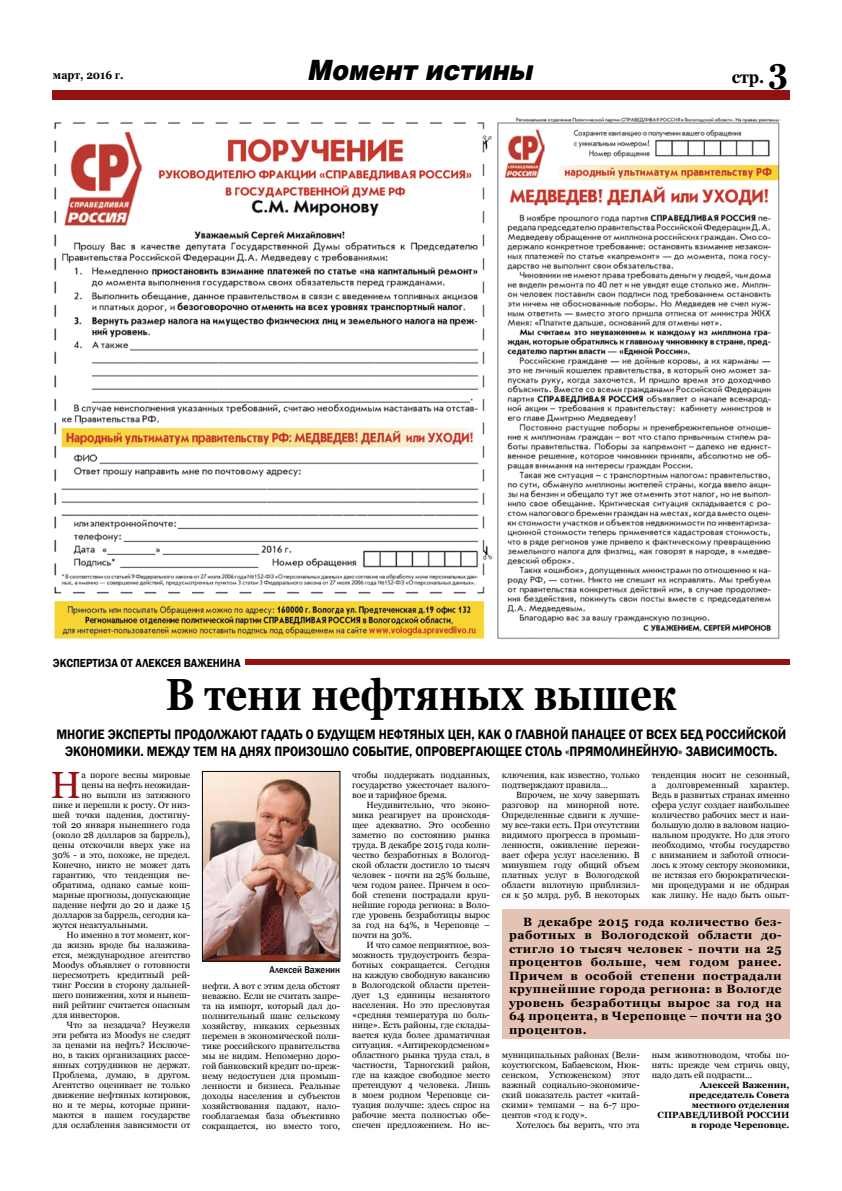
<style>
.page{position:relative;width:842px;height:1191px;background:#fff}
.page>*{position:absolute;margin:0;border:0;box-sizing:border-box;transform-origin:0 0}
.t1{font:700 45px "Georgia";color:#000;scale:.85 1}
.t2{font:37.9px "Georgia";color:#931110}
.t3{font:italic 900 28px "Helios";color:#000;scale:.9 1}
.t4{font:700 17.5px "Georgia";color:#000;scale:.9 1}
.t5{font:600 14px/17px "Franklin Gothic";color:#000;text-align:center;scale:.9 1}
.t6{font:700 12px/13.5px "Georgia";letter-spacing:.04em;color:#000;text-align:justify}
.t7{font:600 12px "Franklin Gothic";color:#000;scale:.9 1}
.t8{font:700 11.7px "Georgia";color:#000;scale:.9 1}
.t9{font:500 10px "Franklin Gothic";color:#000;scale:.9 1}
.t10{font:9px/10px "Georgia";color:#000;text-align:justify}
.t11{font:700 9px/10px "Georgia";color:#000;text-align:right}
.s1{font-size:35px}
</style>
<div class="page">
<div style="left:52px;top:90px;width:737px;height:9px;background:#931110"></div>
<div style="left:245px;top:659px;width:544px;height:6px;background:#931110"></div>
<img style="left:54px;top:117px;width:726px;height:522px">
<img style="left:204px;top:773px;width:134px;height:186px">
<div style="left:202px;top:771px;width:138px;height:190px;border:1px solid #000"></div>
<div style="left:502px;top:909px;width:287px;height:130px;background:#e4c2b4"></div>
<p class="t8" style="left:53px;top:67px;width:80px">март, 2016 г.</p>
<h3 class="t3" style="left:308px;top:52px;width:252px">Момент истины</h3>
<h3 class="t4" style="left:732px;top:66px;width:64px">стр. <span class="s1">3</span></h3>
<h3 class="t7" style="left:53px;top:655px;width:210px">Экспертиза от Алексея Важенина</h3>
<h1 class="t1" style="left:166px;top:665px;width:602px">В тени нефтяных вышек</h1>
<h3 class="t5" style="left:56px;top:725px;width:812px">Многие эксперты продолжают гадать о будущем нефтяных цен, как о главной панацее от всех бед российской экономики. Между тем на днях произошло событие, опровергающее столь «прямолинейную» зависимость.</h3>
<h2 class="t2" style="left:51px;top:762px;width:32px">Н</h2>
<p class="t10" style="left:81px;top:770px;width:110px">а пороге весны мировые</p>
<p class="t10" style="left:81px;top:780px;width:110px">цены на нефть неожидан-</p>
<p class="t10" style="left:81px;top:790px;width:110px">но вышли из затяжного</p>
<p class="t10" style="left:52px;top:800px;width:139px">пике и перешли к росту. От низ-</p>
<p class="t10" style="left:52px;top:810px;width:139px">шей точки падения, достигну-</p>
<p class="t10" style="left:52px;top:820px;width:139px">той 20 января нынешнего года</p>
<p class="t10" style="left:52px;top:830px;width:139px">(около 28 долларов за баррель),</p>
<p class="t10" style="left:52px;top:840px;width:139px">цены отскочили вверх уже на</p>
<p class="t10" style="left:52px;top:850px;width:139px">30% - и это, похоже, не предел.</p>
<p class="t10" style="left:52px;top:860px;width:139px">Конечно, никто не может дать</p>
<p class="t10" style="left:52px;top:870px;width:139px">гарантию, что тенденция не-</p>
<p class="t10" style="left:52px;top:880px;width:139px">обратима, однако самые кош-</p>
<p class="t10" style="left:52px;top:890px;width:139px">марные прогнозы, допускающие</p>
<p class="t10" style="left:52px;top:900px;width:139px">падение нефти до 20 и даже 15</p>
<p class="t10" style="left:52px;top:910px;width:139px">долларов за баррель, сегодня ка-</p>
<p class="t10" style="left:52px;top:920px;width:97px">жутся неактуальными.</p>
<p class="t10" style="left:67px;top:930px;width:125px">Но именно в тот момент, ког-</p>
<p class="t10" style="left:52px;top:940px;width:139px">да жизнь вроде бы налажива-</p>
<p class="t10" style="left:52px;top:950px;width:139px">ется, международное агентство</p>
<p class="t10" style="left:52px;top:960px;width:139px">Moodys объявляет о готовности</p>
<p class="t10" style="left:52px;top:970px;width:139px">пересмотреть кредитный рей-</p>
<p class="t10" style="left:52px;top:980px;width:139px">тинг России в сторону дальней-</p>
<p class="t10" style="left:52px;top:990px;width:139px">шего понижения, хотя и нынеш-</p>
<p class="t10" style="left:52px;top:1000px;width:139px">ний рейтинг считается опасным</p>
<p class="t10" style="left:52px;top:1010px;width:69px">для инвесторов.</p>
<p class="t10" style="left:67px;top:1020px;width:125px">Что за незадача? Неужели</p>
<p class="t10" style="left:52px;top:1030px;width:139px">эти ребята из Moodys не следят</p>
<p class="t10" style="left:52px;top:1040px;width:139px">за ценами на нефть? Исключе-</p>
<p class="t10" style="left:52px;top:1050px;width:139px">но, в таких организациях рассе-</p>
<p class="t10" style="left:52px;top:1060px;width:139px">янных сотрудников не держат.</p>
<p class="t10" style="left:52px;top:1070px;width:139px">Проблема, думаю, в другом.</p>
<p class="t10" style="left:52px;top:1080px;width:139px">Агентство оценивает не только</p>
<p class="t10" style="left:52px;top:1090px;width:139px">движение нефтяных котировок,</p>
<p class="t10" style="left:52px;top:1100px;width:139px">но и те меры, которые прини-</p>
<p class="t10" style="left:52px;top:1110px;width:139px">маются в нашем государстве</p>
<p class="t10" style="left:52px;top:1120px;width:139px">для ослабления зависимости от</p>
<p class="t9" style="left:270px;top:963px;width:80px">Алексей Важенин</p>
<p class="t10" style="left:202px;top:981px;width:139px">нефти. А вот с этим дела обстоят неважно. Если не считать запре&shy;та на импорт, который дал до&shy;полнительный шанс сельскому хозяйству, никаких серьезных перемен в экономической поли&shy;тике российского правительства мы не видим. Непомерно доро&shy;гой банковский кредит по-преж&shy;нему недоступен для промыш&shy;ленности и бизнеса. Реальные доходы населения и субъектов хозяйствования падают, нало&shy;гооблагаемая база объективно сокращается, но вместо того,</p>
<p class="t10" style="left:352px;top:770px;width:139px">чтобы поддержать подданных, государство ужесточает налого&shy;вое и тарифное бремя.</p>
<p class="t10" style="left:352px;top:800px;width:139px;text-indent:14px">Неудивительно, что эконо&shy;мика реагирует на происходя&shy;щее адекватно. Это особенно заметно по состоянию рынка труда. В декабре 2015 года коли&shy;чество безработных в Вологод&shy;ской области достигло 10 тысяч человек - почти на 25% больше, чем годом ранее. Причем в осо&shy;бой степени пострадали круп&shy;нейшие города региона: в Воло&shy;где уровень безработицы вырос за год на 64%, в Череповце – почти на 30%.</p>
<p class="t10" style="left:352px;top:940px;width:139px;text-indent:14px">И что самое неприятное, воз&shy;можность трудоустроить безра&shy;ботных сокращается. Сегодня на каждую свободную вакансию в Вологодской области претен&shy;дует 1,3 единицы незанятого населения. Но это пресловутая «средняя температура по боль&shy;нице». Есть районы, где склады&shy;вается куда более драматичная ситуация. «Антирекордсменом» областного рынка труда стал, в частности, Тарногский район, где на каждое свободное место претендуют 4 человека. Лишь в моем родном Череповце си&shy;туация получше: здесь спрос на рабочие места полностью обе&shy;спечен предложением. Но ис-</p>
<p class="t10" style="left:652px;top:770px;width:139px">тенденция носит не сезонный, а долговременный характер.<br>Ведь в развитых странах именно сфера услуг создает наибольшее количество рабочих мест и наи&shy;большую долю в валовом нацио&shy;нальном продукте. Но для этого необходимо, чтобы государство с вниманием и заботой относи&shy;лось к этому сектору экономики, не истязая его бюрократически&shy;ми процедурами и не обдирая как липку. Не надо быть опыт-</p>
<p class="t6" style="left:509px;top:915px;width:274px;text-indent:14px">В декабре 2015 года количество без&shy;работных в Вологодской области до&shy;стигло 10 тысяч человек - почти на 25 процентов больше, чем годом ранее.<br>Причем в особой степени пострадали крупнейшие города региона: в Вологде уровень безработицы вырос за год на 64 процента, в Череповце – почти на 30 процентов.</p>
<p class="t10" style="left:502px;top:1050px;width:139px">муниципальных районах (Вели&shy;коустюгском, Бабаевском, Нюк&shy;сенском, Устюженском) этот важный социально-экономиче&shy;ский показатель растет «китай&shy;скими» темпами – на 6-7 про&shy;центов «год к году».</p>
<p class="t10" style="left:516px;top:1120px;width:125px">Хотелось бы верить, что эта</p>
<p class="t10" style="left:502px;top:770px;width:139px">ключения, как известно, только подтверждают правила…</p>
<p class="t10" style="left:502px;top:790px;width:139px;text-indent:14px">Впрочем, не хочу завершать разговор на минорной ноте.<br>Определенные сдвиги к лучше&shy;му все-таки есть. При отсутствии видимого прогресса в промыш&shy;ленности, оживление пережи&shy;вает сфера услуг населению. В минувшем году общий объем платных услуг в Вологодской области вплотную приблизил&shy;ся к 50 млрд. руб. В некоторых</p>
<p class="t10" style="left:652px;top:1050px;width:139px">ным животноводом, чтобы по&shy;нять: прежде чем стричь овцу, надо дать ей подрасти…</p>
<p class="t11" style="left:658px;top:1080px;width:133px">Алексей Важенин, председатель Совета местного отделения<br>СПРАВЕДЛИВОЙ РОССИИ в городе Череповце.</p>
</div>
